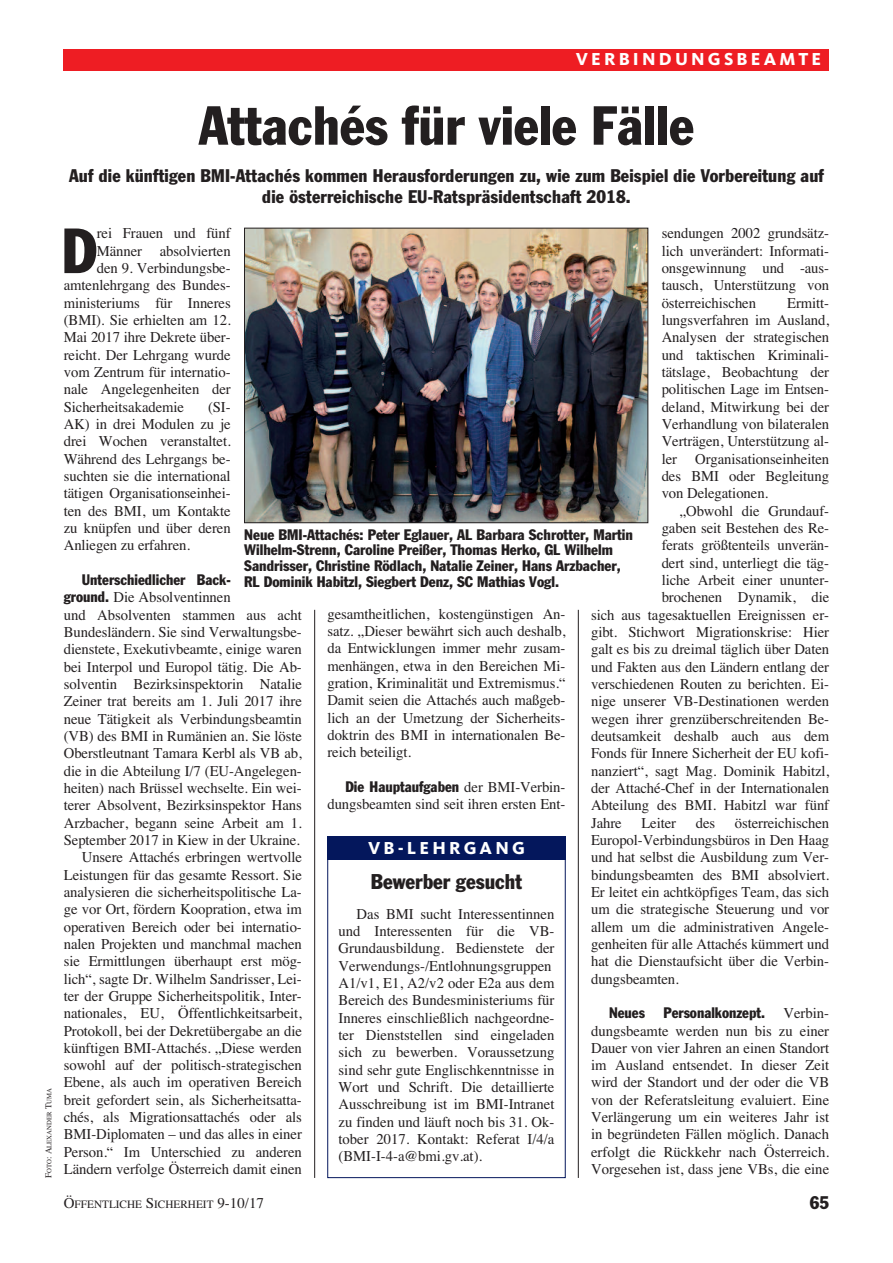
<style>
.page{position:relative;width:893px;height:1263px;background:#fff}
.page>*{position:absolute;margin:0;border:0;box-sizing:border-box;transform-origin:0 0}
.t1{font:condensed 62.7px "Franklin Gothic";color:#231f20}
.t2{font:condensed 54px "Franklin Gothic";color:#231f20}
.t3{font:condensed 21px "Franklin Gothic";color:#231f20}
.t4{font:condensed 18px/21.6px "Franklin Gothic";letter-spacing:.01em;color:#231f20;text-align:center}
.t5{font:800 18px "Kievit";letter-spacing:.175em;color:#fff}
.t6{font:15px/17.2px "Times";letter-spacing:-.005em;color:#231f20;text-align:justify}
.t7{font:condensed 15px/15.8px "Franklin Gothic";color:#231f20}
.t8{font:11.25px "Times";color:#231f20}
.t9{font:6.75px "Times";color:#231f20}
.s1{font-size:9px}
.s2{font-family:"Franklin Gothic";font-stretch:condensed}
.s3{font-family:"Times";font-stretch:normal}
.s4{font-size:15px}
</style>
<div class="page">
<hr style="left:314px;top:610px;width:1px;height:568px;background:#231f20">
<div style="left:64px;top:49px;width:765px;height:21px;background:#ee1d23"></div>
<hr style="left:578px;top:610px;width:1px;height:568px;background:#231f20">
<img style="left:246px;top:230px;width:400px;height:291px">
<div style="left:244px;top:228px;width:404px;height:295px;border:1px solid #231f20"></div>
<div style="left:327px;top:859px;width:239px;height:319px;border:1px solid #04175c"></div>
<div style="left:327px;top:836px;width:239px;height:23px;background:#04175c"></div>
<p class="t5" style="left:576px;top:53px;width:247px">VERBINDUNGSBEAMTE</p>
<p class="t9" style="left:45px;top:1178px;width:91px;rotate:-90deg"><span class="s1">F</span>OTO<span class="s1">: A</span>LEXANDER <span class="s1">T</span>UMA</p>
<h2 class="t2" style="left:199px;top:106px;width:497px">Attachés für viele Fälle</h2>
<p class="t4" style="left:69px;top:166px;width:756px">Auf die künftigen BMI-Attachés kommen Herausforderungen zu, wie zum Beispiel die Vorbereitung auf die österreichische EU-Ratspräsidentschaft 2018.</p>
<p class="t6" style="left:662px;top:225px;width:169px">sendungen 2002 grundsätz&shy;lich unverändert: Informati&shy;onsgewinnung und -aus&shy;tausch, Unterstützung von österreichischen</p>
<h1 class="t1" style="left:62px;top:228px;width:37px">D</h1>
<p class="t6" style="left:97px;top:225px;width:135px">rei Frauen und fünf</p>
<p class="t6" style="left:97px;top:242px;width:135px">Männer absolvierten</p>
<p class="t6" style="left:97px;top:259px;width:135px">den 9. Verbindungsbe-</p>
<p class="t6" style="left:64px;top:277px;width:168px">amtenlehrgang des Bundes-</p>
<p class="t6" style="left:64px;top:294px;width:168px">ministeriums für Inneres</p>
<p class="t6" style="left:64px;top:311px;width:168px">(BMI). Sie erhielten am 12.</p>
<p class="t6" style="left:64px;top:329px;width:168px">Mai 2017 ihre Dekrete über-</p>
<p class="t6" style="left:64px;top:346px;width:168px">reicht. Der Lehrgang wurde</p>
<p class="t6" style="left:64px;top:363px;width:168px">vom Zentrum für internatio-</p>
<p class="t6" style="left:64px;top:381px;width:168px">nale Angelegenheiten der</p>
<p class="t6" style="left:64px;top:398px;width:122px">Sicherheitsakademie</p>
<p class="t6" style="left:662px;top:294px;width:169px;text-indent:125px">Ermitt&shy;lungsverfahren im Ausland, Analysen der strategischen und taktischen Kriminali&shy;tätslage, Beobachtung der politischen Lage im Entsen&shy;deland, Mitwirkung bei der Verhandlung von bilateralen Verträgen, Unterstützung al&shy;ler Organisationseinheiten des BMI oder Begleitung von Delegationen.</p>
<p class="t6" style="left:680px;top:502px;width:151px">„Obwohl die Grundauf-</p>
<p class="t6" style="left:662px;top:519px;width:169px">gaben seit Bestehen des Re-</p>
<p class="t6" style="left:662px;top:536px;width:169px">ferats größtenteils unverän-</p>
<p class="t6" style="left:662px;top:554px;width:169px">dert sind, unterliegt die täg-</p>
<p class="t6" style="left:662px;top:571px;width:169px">liche Arbeit einer ununter-</p>
<p class="t6" style="left:662px;top:588px;width:169px">brochenen Dynamik, die</p>
<p class="t6" style="left:591px;top:606px;width:240px">sich aus tagesaktuellen Ereignissen er-</p>
<p class="t6" style="left:591px;top:623px;width:240px">gibt. Stichwort Migrationskrise: Hier</p>
<p class="t6" style="left:591px;top:640px;width:240px">galt es bis zu dreimal täglich über Daten</p>
<p class="t6" style="left:591px;top:658px;width:240px">und Fakten aus den Ländern entlang der</p>
<p class="t6" style="left:591px;top:675px;width:240px">verschiedenen Routen zu berichten. Ei-</p>
<p class="t6" style="left:591px;top:692px;width:240px">nige unserer VB-Destinationen werden</p>
<p class="t6" style="left:591px;top:710px;width:240px">wegen ihrer grenzüberschreitenden Be-</p>
<p class="t6" style="left:591px;top:727px;width:240px">deutsamkeit deshalb auch aus dem</p>
<p class="t6" style="left:591px;top:744px;width:240px">Fonds für Innere Sicherheit der EU kofi-</p>
<p class="t6" style="left:591px;top:762px;width:240px">nanziert“, sagt Mag. Dominik Habitzl,</p>
<p class="t6" style="left:591px;top:779px;width:240px">der Attaché-Chef in der Internationalen</p>
<p class="t6" style="left:591px;top:796px;width:240px">Abteilung des BMI. Habitzl war fünf</p>
<p class="t6" style="left:591px;top:814px;width:32px">Jahre</p>
<p class="t6" style="left:641px;top:814px;width:36px">Leiter</p>
<p class="t6" style="left:696px;top:814px;width:21px">des</p>
<p class="t6" style="left:64px;top:398px;width:168px;text-indent:144px">(SI-AK) in drei Modulen zu je drei Wochen veranstaltet.<br>Während des Lehrgangs be&shy;suchten sie die international tätigen Organisationseinhei&shy;ten des BMI, um Kontakte zu knüpfen und über deren Anliegen zu erfahren.</p>
<p class="t7" style="left:82px;top:573px;width:150px">Unterschiedlicher Back-</p>
<p class="t6" style="left:64px;top:588px;width:168px"><span class="s2">ground.</span> Die Absolventinnen</p>
<p class="t6" style="left:64px;top:606px;width:240px">und Absolventen stammen aus acht</p>
<p class="t6" style="left:64px;top:623px;width:240px">Bundesländern. Sie sind Verwaltungsbe-</p>
<p class="t6" style="left:64px;top:640px;width:240px">dienstete, Exekutivbeamte, einige waren</p>
<p class="t6" style="left:64px;top:658px;width:240px">bei Interpol und Europol tätig. Die Ab-</p>
<p class="t6" style="left:64px;top:675px;width:240px">solventin Bezirksinspektorin Natalie</p>
<p class="t6" style="left:64px;top:692px;width:240px">Zeiner trat bereits am 1. Juli 2017 ihre</p>
<p class="t6" style="left:64px;top:710px;width:240px">neue Tätigkeit als Verbindungsbeamtin</p>
<p class="t6" style="left:64px;top:727px;width:240px">(VB) des BMI in Rumänien an. Sie löste</p>
<p class="t6" style="left:64px;top:744px;width:240px">Oberstleutnant Tamara Kerbl als VB ab,</p>
<p class="t6" style="left:64px;top:762px;width:240px">die in die Abteilung I/7 (EU-Angelegen-</p>
<p class="t6" style="left:64px;top:779px;width:240px">heiten) nach Brüssel wechselte. Ein wei-</p>
<p class="t6" style="left:64px;top:796px;width:240px">terer Absolvent, Bezirksinspektor Hans</p>
<p class="t6" style="left:64px;top:814px;width:240px">Arzbacher, begann seine Arbeit am 1.</p>
<p class="t6" style="left:64px;top:831px;width:238px">September 2017 in Kiew in der Ukraine.</p>
<p class="t6" style="left:82px;top:848px;width:222px">Unsere Attachés erbringen wertvolle</p>
<p class="t6" style="left:64px;top:866px;width:240px">Leistungen für das gesamte Ressort. Sie</p>
<p class="t6" style="left:64px;top:883px;width:240px">analysieren die sicherheitspolitische La-</p>
<p class="t6" style="left:64px;top:900px;width:240px">ge vor Ort, fördern Koopration, etwa im</p>
<p class="t6" style="left:64px;top:918px;width:240px">operativen Bereich oder bei internatio-</p>
<p class="t6" style="left:64px;top:935px;width:240px">nalen Projekten und manchmal machen</p>
<p class="t6" style="left:64px;top:952px;width:240px">sie Ermittlungen überhaupt erst mög-</p>
<p class="t6" style="left:64px;top:970px;width:240px">lich“, sagte Dr. Wilhelm Sandrisser, Lei-</p>
<p class="t6" style="left:64px;top:987px;width:240px">ter der Gruppe Sicherheitspolitik, Inter-</p>
<p class="t6" style="left:64px;top:1004px;width:240px">nationales, EU, Öffentlichkeitsarbeit,</p>
<p class="t6" style="left:64px;top:1022px;width:240px">Protokoll, bei der Dekretübergabe an die</p>
<p class="t6" style="left:64px;top:1039px;width:240px">künftigen BMI-Attachés. „Diese werden</p>
<p class="t6" style="left:64px;top:1056px;width:240px">sowohl auf der politisch-strategischen</p>
<p class="t6" style="left:64px;top:1074px;width:240px">Ebene, als auch im operativen Bereich</p>
<p class="t6" style="left:64px;top:1091px;width:240px">breit gefordert sein, als Sicherheitsatta-</p>
<p class="t6" style="left:64px;top:1108px;width:240px">chés, als Migrationsattachés oder als</p>
<p class="t6" style="left:64px;top:1126px;width:240px">BMI-Diplomaten – und das alles in einer</p>
<p class="t6" style="left:64px;top:1143px;width:240px">Person.“ Im Unterschied zu anderen</p>
<p class="t6" style="left:64px;top:1160px;width:240px">Ländern verfolge Österreich damit einen</p>
<p class="t7" style="left:244px;top:528px;width:390px">Neue BMI-Attachés: Peter Eglauer, AL Barbara Schrotter, Martin Wilhelm-Strenn, Caroline Preißer, Thomas Herko, GL Wilhelm Sandrisser, Christine Rödlach, Natalie Zeiner, Hans Arzbacher, RL Dominik Habitzl, Siegbert Denz, SC Mathias Vogl.</p>
<p class="t6" style="left:327px;top:605px;width:240px">gesamtheitlichen, kostengünstigen An&shy;satz. „Dieser bewährt sich auch deshalb, da Entwicklungen immer mehr zusam&shy;menhängen, etwa in den Bereichen Mi&shy;gration, Kriminalität und Extremismus.“ Damit seien die Attachés auch maßgeb&shy;lich an der Umetzung der Sicherheits&shy;doktrin des BMI in internationalen Be&shy;reich beteiligt.</p>
<p class="t7" style="left:345px;top:780px;width:222px">Die Hauptaufgaben <span class="s3">der BMI-Verbin-</span></p>
<p class="t6" style="left:327px;top:795px;width:240px">dungsbeamten sind seit ihren ersten Ent-</p>
<p class="t6" style="left:591px;top:814px;width:240px;text-indent:144px">österreichischen Europol-Verbindungsbüros in Den Haag und hat selbst die Ausbildung zum Ver&shy;bindungsbeamten des BMI absolviert.<br>Er leitet ein achtköpfiges Team, das sich um die strategische Steuerung und vor allem um die administrativen Angele&shy;genheiten für alle Attachés kümmert und hat die Dienstaufsicht über die Verbin&shy;dungsbeamten.</p>
<p class="t7" style="left:609px;top:1006px;width:222px">Neues Personalkonzept. <span class="s3">Verbin-</span></p>
<p class="t6" style="left:591px;top:1022px;width:240px">dungsbeamte werden nun bis zu einer Dauer von vier Jahren an einen Standort im Ausland entsendet. In dieser Zeit wird der Standort und der oder die VB von der Referatsleitung evaluiert. Eine Verlängerung um ein weiteres Jahr ist in begründeten Fällen möglich. Danach erfolgt die Rückkehr nach Österreich.<br>Vorgesehen ist, dass jene VBs, die eine</p>
<p class="t5" style="left:368px;top:842px;width:158px">VB-LEHRGANG</p>
<h3 class="t3" style="left:371px;top:874px;width:153px">Bewerber gesucht</h3>
<p class="t6" style="left:338px;top:905px;width:217px;text-align:left;text-indent:18px">Das BMI sucht Interessentinnen und Interessenten für die VB-Grundausbildung. Bedienstete der Verwendungs-/Entlohnungsgruppen A1/v1, E1, A2/v2 oder E2a aus dem Bereich des Bundesministeriums für Inneres einschließlich nachgeordne&shy;ter Dienststellen sind eingeladen sich zu bewerben. Voraussetzung sind sehr gute Englischkenntnisse in Wort und Schrift. Die detaillierte Ausschreibung ist im BMI-Intranet zu finden und läuft noch bis 31. Ok&shy;tober 2017. Kontakt: Referat I/4/a (BMI-I-4-a@bmi.gv.at).</p>
<p class="t8" style="left:64px;top:1198px;width:202px"><span class="s4">Ö</span>FFENTLICHE <span class="s4">S</span>ICHERHEIT <span class="s4">9-10/17</span></p>
<p class="t4" style="left:810px;top:1193px;width:21px">65</p>
</div>
